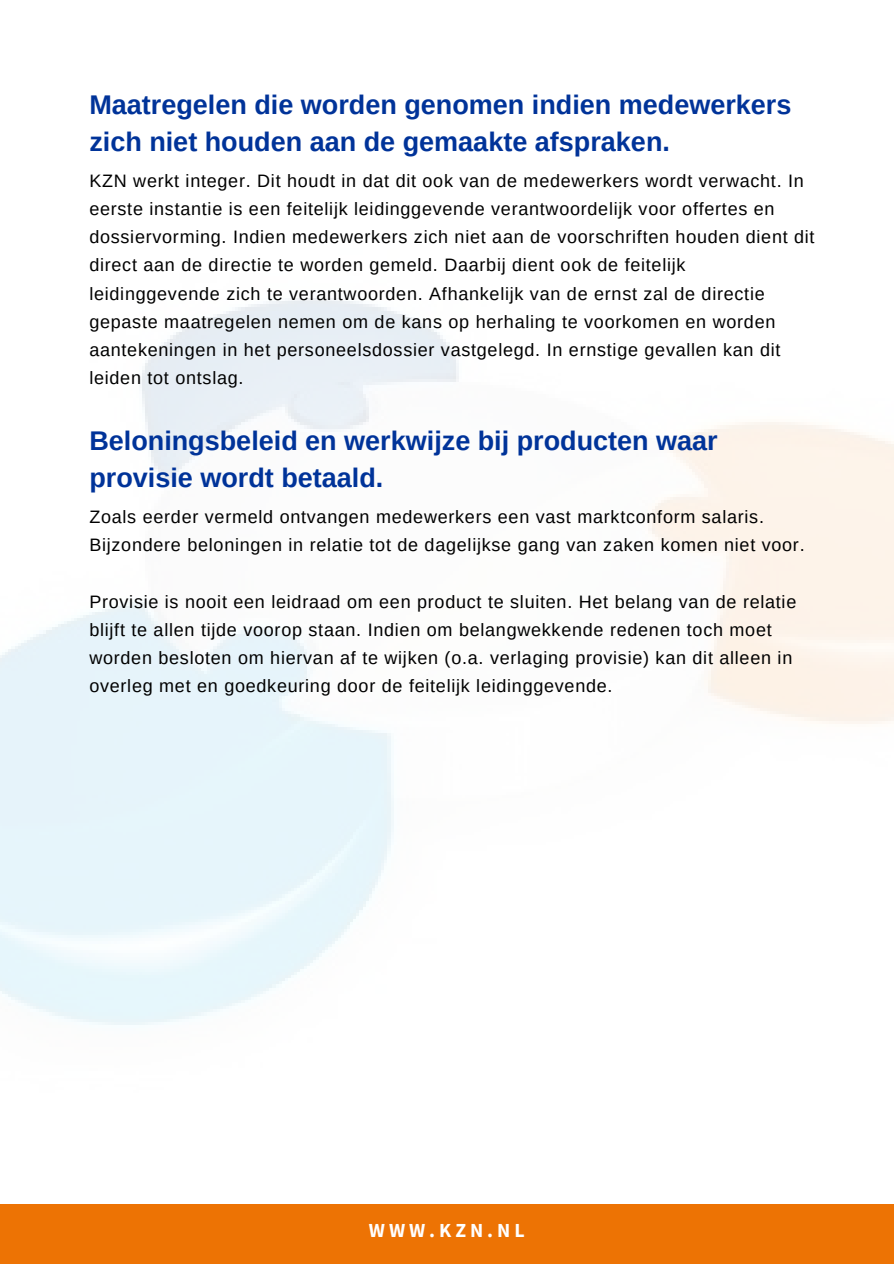
<style>
.page{position:relative;width:894px;height:1264px;background:#fff}
.page>*{position:absolute;margin:0;border:0;box-sizing:border-box;transform-origin:0 0}
.t1{font:700 27px/37.2px "Arimo";color:#039}
.t2{font:700 19.8px "Source Sans Pro";letter-spacing:.2em;color:#fff}
.t3{font:18px/28.2px "Arimo";letter-spacing:.04em;color:#000}
</style>
<div class="page">
<div style="left:0;top:1204px;width:893px;height:59px;background:#ed7304"></div>
<p class="t1" style="left:89px;top:86px;width:703px">Maatregelen die worden genomen indien medewerkers zich niet houden aan de gemaakte afspraken.</p>
<p class="t3" style="left:89px;top:167px;width:726px">KZN werkt integer. Dit houdt in dat dit ook van de medewerkers wordt verwacht. In eerste instantie is een feitelijk leidinggevende verantwoordelijk voor offertes en dossiervorming. Indien medewerkers zich niet aan de voorschriften houden dient dit direct aan de directie te worden gemeld. Daarbij dient ook de feitelijk leidinggevende zich te verantwoorden. Afhankelijk van de ernst zal de directie gepaste maatregelen nemen om de kans op herhaling te voorkomen en worden aantekeningen in het personeelsdossier vastgelegd. In ernstige gevallen kan dit leiden tot ontslag.</p>
<h1 class="t1" style="left:89px;top:422px;width:629px">Beloningsbeleid en werkwijze bij producten waar provisie wordt betaald.</h1>
<p class="t3" style="left:89px;top:503px;width:716px">Zoals eerder vermeld ontvangen medewerkers een vast marktconform salaris.<br>Bijzondere beloningen in relatie tot de dagelijkse gang van zaken komen niet voor.</p>
<h1 class="t3" style="left:89px;top:587px;width:708px">Provisie is nooit een leidraad om een product te sluiten. Het belang van de relatie blijft te allen tijde voorop staan. Indien om belangwekkende redenen toch moet worden besloten om hiervan af te wijken (o.a. verlaging provisie) kan dit alleen in overleg met en goedkeuring door de feitelijk leidinggevende.</h1>
<p class="t2" style="left:369px;top:1217px;width:157px">WWW.KZN.NL</p>
</div>
